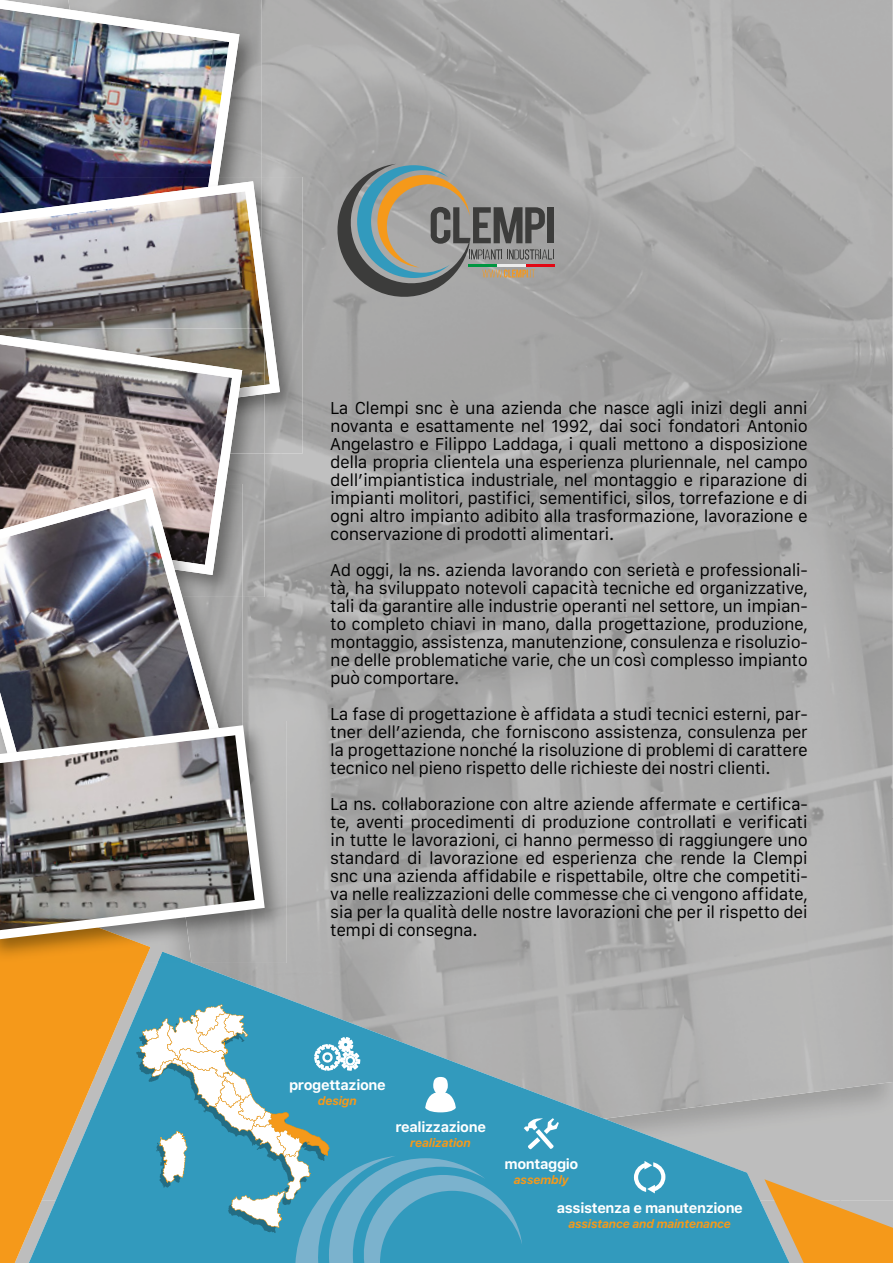
<style>
.page{position:relative;width:893px;height:1263px;background:#fff}
.page>*{position:absolute;margin:0;border:0;box-sizing:border-box;transform-origin:0 0}
.t1{font:16.5px/18px "Galvji";letter-spacing:-.03em;color:#000;text-align:justify}
.t2{font:700 14.25px "Galvji";letter-spacing:-.025em;color:#fff}
.t3{font:italic 700 12px "Galvji";letter-spacing:-.025em;color:#f5991a}
</style>
<div class="page">
<img style="left:262px;top:0;width:425px;height:414px">
<img style="left:687px;top:0;width:206px;height:448px">
<img style="left:264px;top:454px;width:78px;height:498px">
<img style="left:283px;top:414px;width:517px;height:527px">
<img style="left:746px;top:448px;width:147px;height:383px">
<img style="left:221px;top:597px;width:43px;height:124px">
<img style="left:287px;top:898px;width:13px;height:54px">
<img style="left:342px;top:882px;width:478px;height:157px">
<img style="left:789px;top:1039px;width:37px;height:80px">
<svg style="left:332px;top:164px;width:222px;height:138px;background:#8d8f8b"></svg>
<div style="left:0;top:963px;width:29px;height:300px;background:#f5991a"></div>
<svg style="left:29px;top:952px;width:760px;height:311px;background:#8ea6a1"></svg>
<svg style="left:764px;top:1179px;width:129px;height:84px;background:#d3a662"></svg>
<svg style="left:634px;top:1161px;width:31px;height:32px"></svg>
<svg style="left:136px;top:1004px;width:423px;height:259px;background:#5da7bf"></svg>
<img style="left:239px;top:0;width:23px;height:177px">
<img style="left:0;top:0;width:239px;height:177px">
<img style="left:262px;top:177px;width:41px;height:277px">
<img style="left:219px;top:177px;width:43px;height:4px">
<img style="left:0;top:177px;width:208px;height:4px">
<img style="left:0;top:181px;width:280px;height:247px">
<img style="left:242px;top:454px;width:22px;height:143px">
<img style="left:242px;top:397px;width:22px;height:57px">
<img style="left:0;top:328px;width:238px;height:7px">
<img style="left:238px;top:328px;width:26px;height:69px">
<svg style="left:0;top:335px;width:242px;height:149px;background:#99908f"></svg>
<img style="left:221px;top:484px;width:22px;height:113px">
<img style="left:0;top:484px;width:172px;height:3px">
<img style="left:172px;top:484px;width:54px;height:91px">
<img style="left:0;top:487px;width:221px;height:234px">
<img style="left:172px;top:721px;width:115px;height:242px">
<img style="left:0;top:939px;width:150px;height:24px">
<img style="left:158px;top:952px;width:34px;height:11px">
<img style="left:8px;top:721px;width:213px;height:4px">
<svg style="left:0;top:725px;width:265px;height:214px;background:#928e8c"></svg>
<p class="t1" style="left:330px;top:399px;width:479px">La Clempi snc è una azienda che nasce agli inizi degli anni novanta e esattamente nel 1992, dai soci fondatori Antonio Angelastro e Filippo Laddaga, i quali mettono a disposizione della propria clientela una esperienza pluriennale, nel campo dell’impiantistica industriale, nel montaggio e riparazione di impianti molitori, pastifici, sementifici, silos, torrefazione e di ogni altro impianto adibito alla trasformazione, lavorazione e conservazione di prodotti alimentari.</p>
<p class="t1" style="left:330px;top:562px;width:479px">Ad oggi, la ns. azienda lavorando con serietà e professionali&shy;tà, ha sviluppato notevoli capacità tecniche ed organizzative, tali da garantire alle industrie operanti nel settore, un impian&shy;to completo chiavi in mano, dalla progettazione, produzione, montaggio, assistenza, manutenzione, consulenza e risoluzio&shy;ne delle problematiche varie, che un così complesso impianto può comportare.</p>
<p class="t1" style="left:330px;top:706px;width:479px">La fase di progettazione è affidata a studi tecnici esterni, par&shy;tner dell’azienda, che forniscono assistenza, consulenza per la progettazione nonché la risoluzione di problemi di carattere tecnico nel pieno rispetto delle richieste dei nostri clienti.</p>
<p class="t1" style="left:330px;top:796px;width:479px">La ns. collaborazione con altre aziende affermate e certifica&shy;te, aventi procedimenti di produzione controllati e verificati in tutte le lavorazioni, ci hanno permesso di raggiungere uno standard di lavorazione ed esperienza che rende la Clempi snc una azienda affidabile e rispettabile, oltre che competiti&shy;va nelle realizzazioni delle commesse che ci vengono affidate, sia per la qualità delle nostre lavorazioni che per il rispetto dei tempi di consegna.</p>
<p class="t2" style="left:289px;top:1076px;width:98px">progettazione</p>
<p class="t3" style="left:318px;top:1094px;width:41px">design</p>
<p class="t2" style="left:395px;top:1118px;width:92px">realizzazione</p>
<p class="t3" style="left:410px;top:1135px;width:62px">realization</p>
<p class="t2" style="left:504px;top:1155px;width:76px">montaggio</p>
<p class="t3" style="left:514px;top:1172px;width:56px">assembly</p>
<p class="t2" style="left:557px;top:1199px;width:188px">assistenza e manutenzione</p>
<p class="t3" style="left:568px;top:1216px;width:164px">assistance and maintenance</p>
</div>
